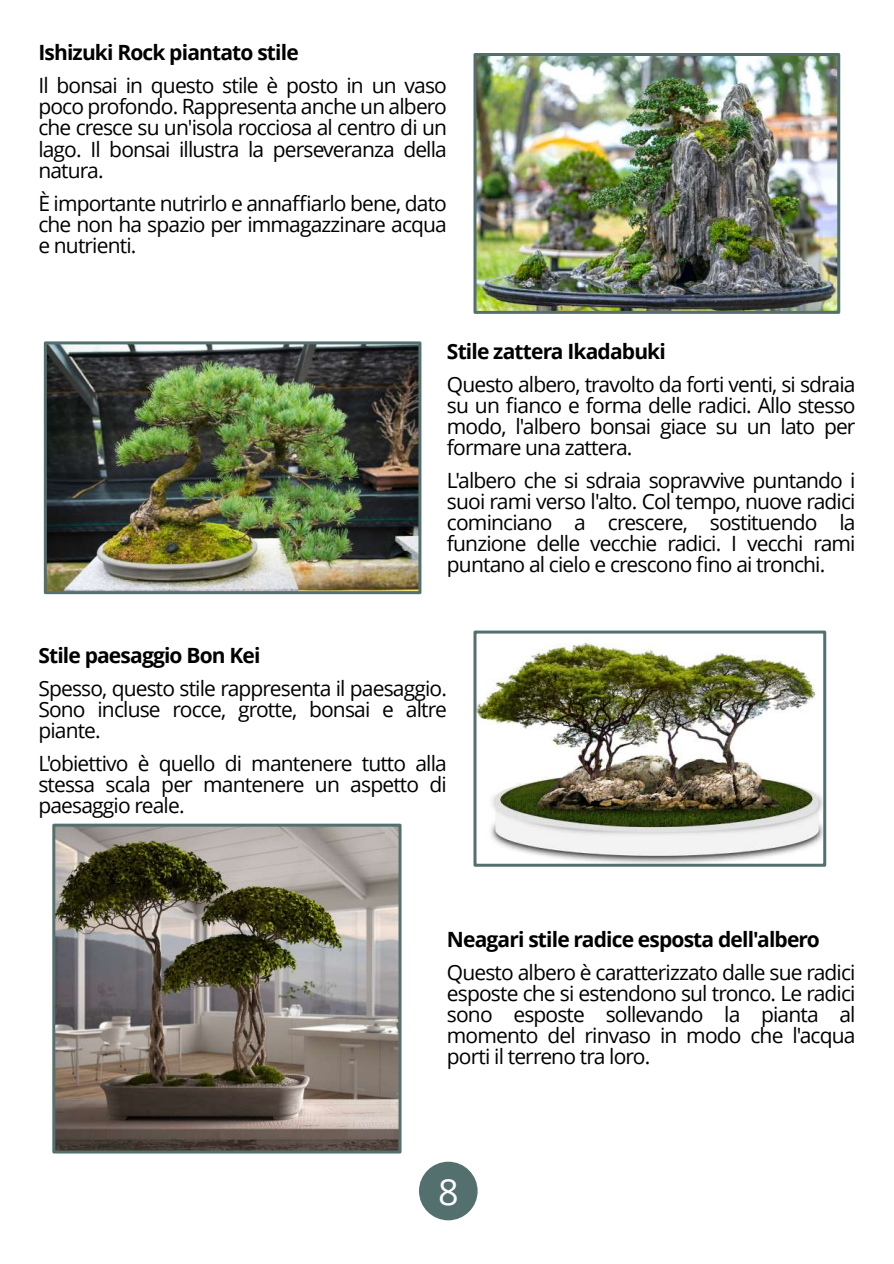
<style>
.page{position:relative;width:894px;height:1264px;background:#fff}
.page>*{position:absolute;margin:0;border:0;box-sizing:border-box;transform-origin:0 0}
.t1{font:36px "Open Sans";color:#fff}
.t2{font:21px/21px "Open Sans";letter-spacing:-.04em;color:#000;text-align:justify}
.t3{font:700 21px "Open Sans";letter-spacing:-.04em;color:#000}
</style>
<div class="page">
<img style="left:48px;top:345px;width:369px;height:245px">
<div style="left:44px;top:341px;width:377px;height:253px;border:3px solid #53706f"></div>
<img style="left:477px;top:57px;width:359px;height:253px">
<div style="left:473px;top:53px;width:367px;height:261px;border:3px solid #53706f"></div>
<div style="left:419px;top:1161px;width:58px;height:59px;background:#53706f;border-radius:50%"></div>
<img style="left:56px;top:827px;width:341px;height:322px">
<div style="left:52px;top:823px;width:349px;height:330px;border:3px solid #53706f"></div>
<img style="left:477px;top:642px;width:345px;height:220px">
<div style="left:473px;top:630px;width:353px;height:236px;border:3px solid #53706f"></div>
<p class="t3" style="left:38px;top:44px;width:262px">Ishizuki Rock piantato stile</p>
<p class="t2" style="left:38px;top:77px;width:410px">Il bonsai in questo stile è posto in un vaso poco profondo. Rappresenta anche un albero che cresce su un'isola rocciosa al centro di un lago. Il bonsai illustra la perseveranza della natura.</p>
<p class="t2" style="left:38px;top:194px;width:410px">È importante nutrirlo e annaffiarlo bene, dato che non ha spazio per immagazzinare acqua e nutrienti.</p>
<p class="t3" style="left:447px;top:343px;width:220px">Stile zattera Ikadabuki</p>
<p class="t2" style="left:447px;top:376px;width:410px">Questo albero, travolto da forti venti, si sdraia su un fianco e forma delle radici. Allo stesso modo, l'albero bonsai giace su un lato per formare una zattera.</p>
<p class="t2" style="left:447px;top:472px;width:410px">L'albero che si sdraia sopravvive puntando i suoi rami verso l'alto. Col tempo, nuove radici cominciano a crescere, sostituendo la funzione delle vecchie radici. I vecchi rami puntano al cielo e crescono fino ai tronchi.</p>
<p class="t3" style="left:38px;top:646px;width:224px">Stile paesaggio Bon Kei</p>
<p class="t2" style="left:38px;top:679px;width:410px">Spesso, questo stile rappresenta il paesaggio.<br>Sono incluse rocce, grotte, bonsai e altre piante.</p>
<p class="t2" style="left:38px;top:754px;width:410px">L'obiettivo è quello di mantenere tutto alla stessa scala per mantenere un aspetto di paesaggio reale.</p>
<p class="t3" style="left:447px;top:930px;width:374px">Neagari stile radice esposta dell'albero</p>
<p class="t2" style="left:447px;top:963px;width:410px">Questo albero è caratterizzato dalle sue radici esposte che si estendono sul tronco. Le radici sono esposte sollevando la pianta al momento del rinvaso in modo che l'acqua porti il terreno tra loro.</p>
<h1 class="t1" style="left:438px;top:1176px;width:22px">8</h1>
</div>
